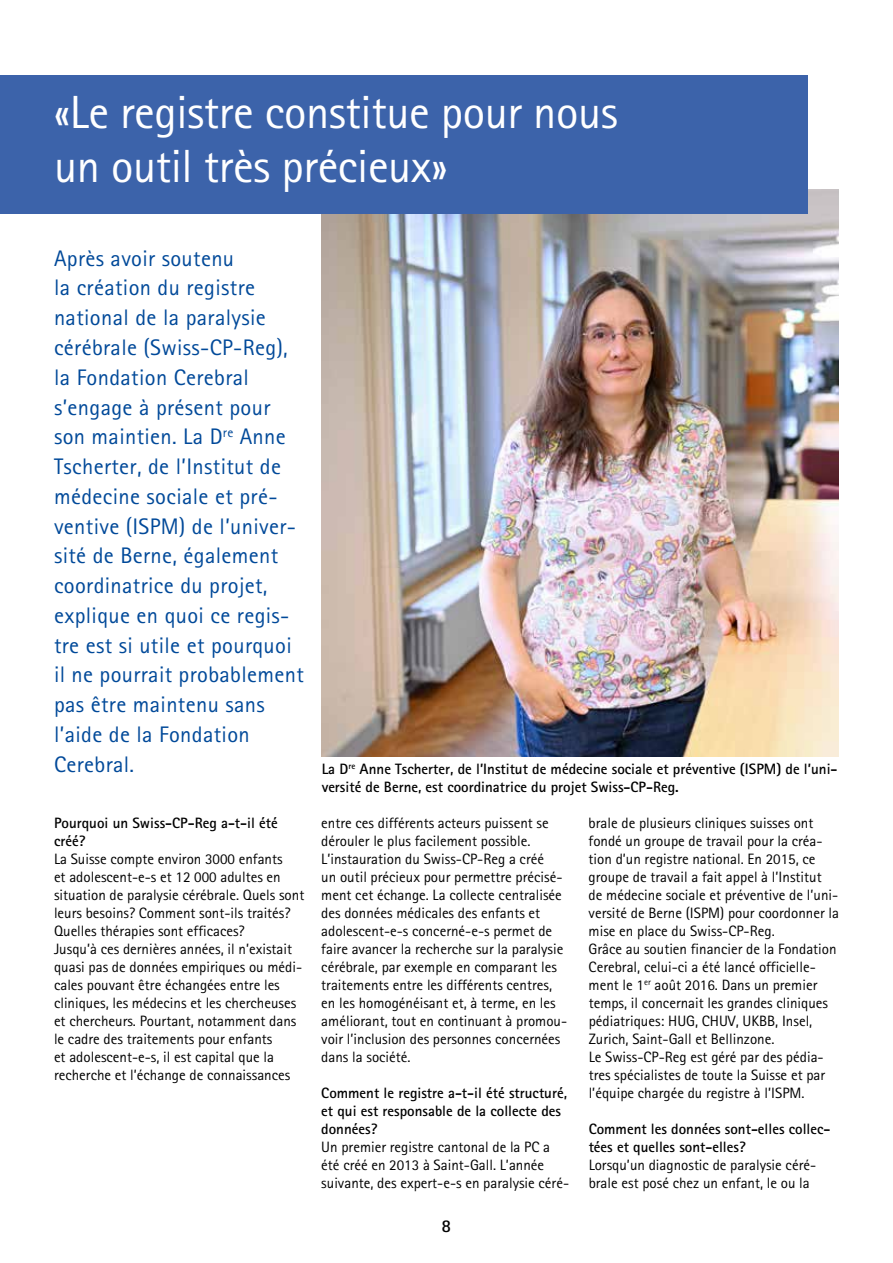
<style>
.page{position:relative;width:893px;height:1263px;background:#fff}
.page>*{position:absolute;margin:0;border:0;box-sizing:border-box;transform-origin:0 0}
.t1{font:46.5px/54px "Rotis Sans Serif";letter-spacing:-.01em;color:#fff}
.t2{font:22.5px/29.7px "Rotis Sans Serif";letter-spacing:.015em;color:#004999}
.t3{font:700 18px "Rotis Sans Serif";color:#000}
.t4{font:15px/18px "Rotis Sans Serif";color:#000}
.t5{font:700 15px/18px "Rotis Sans Serif";color:#000}
</style>
<div class="page">
<img style="left:322px;top:190px;width:517px;height:566px">
<div style="left:0;top:75px;width:808px;height:139px;background:#3c63aa"></div>
<h1 class="t1" style="left:54px;top:85px;width:565px">«Le registre constitue pour nous un outil très précieux»</h1>
<p class="t2" style="left:54px;top:243px;width:251px">Après avoir soutenu<br>la création du registre national de la paralysie cérébrale (Swiss-CP-Reg), la Fondation Cerebral s’engage à présent pour son maintien. La D<sup>re</sup> Anne<br>Tscherter, de l’Institut de médecine sociale et pré&shy;ventive (ISPM) de l’univer&shy;sité de Berne, également coordinatrice du projet, explique en quoi ce regis&shy;tre est si utile et pourquoi il ne pourrait probablement pas être maintenu sans l’aide de la Fondation<br>Cerebral.</p>
<p class="t5" style="left:54px;top:814px;width:225px">Pourquoi un Swiss-CP-Reg a-t-il été créé?</p>
<p class="t4" style="left:54px;top:850px;width:252px">La Suisse compte environ 3000 enfants<br>et adolescent-e-s et 12 000 adultes en situation de paralysie cérébrale. Quels sont leurs besoins? Comment sont-ils traités?<br>Quelles thérapies sont efficaces?<br>Jusqu’à ces dernières années, il n’existait quasi pas de données empiriques ou médi&shy;cales pouvant être échangées entre les cliniques, les médecins et les chercheuses et chercheurs. Pourtant, notamment dans le cadre des traitements pour enfants<br>et adolescent-e-s, il est capital que la recherche et l’échange de connaissances</p>
<p class="t5" style="left:322px;top:760px;width:517px">La D<sup>re</sup> Anne Tscherter, de l’Institut de médecine sociale et préventive (ISPM) de l’uni&shy;versité de Berne, est coordinatrice du projet Swiss-CP-Reg.</p>
<p class="t4" style="left:321px;top:814px;width:247px">entre ces différents acteurs puissent se dérouler le plus facilement possible.<br>L’instauration du Swiss-CP-Reg a créé<br>un outil précieux pour permettre précisé&shy;ment cet échange. La collecte centralisée des données médicales des enfants et adolescent-e-s concerné-e-s permet de faire avancer la recherche sur la paralysie cérébrale, par exemple en comparant les traitements entre les différents centres, en les homogénéisant et, à terme, en les améliorant, tout en continuant à promou&shy;voir l’inclusion des personnes concernées dans la société.</p>
<p class="t5" style="left:321px;top:1084px;width:247px">Comment le registre a-t-il été structuré, et qui est responsable de la collecte des données?</p>
<p class="t4" style="left:321px;top:1138px;width:249px">Un premier registre cantonal de la PC a été créé en 2013 à Saint-Gall. L’année suivante, des expert-e-s en paralysie céré-</p>
<p class="t3" style="left:442px;top:1214px;width:11px">8</p>
<p class="t4" style="left:589px;top:814px;width:252px">brale de plusieurs cliniques suisses ont fondé un groupe de travail pour la créa&shy;tion d’un registre national. En 2015, ce groupe de travail a fait appel à l’Institut de médecine sociale et préventive de l’uni&shy;versité de Berne (ISPM) pour coordonner la mise en place du Swiss-CP-Reg.<br>Grâce au soutien financier de la Fondation Cerebral, celui-ci a été lancé officielle&shy;ment le 1<sup>er</sup> août 2016. Dans un premier temps, il concernait les grandes cliniques pédiatriques: HUG, CHUV, UKBB, Insel, Zurich, Saint-Gall et Bellinzone.<br>Le Swiss-CP-Reg est géré par des pédia&shy;tres spécialistes de toute la Suisse et par l’équipe chargée du registre à l’ISPM.</p>
<p class="t5" style="left:589px;top:1120px;width:243px">Comment les données sont-elles collec&shy;tées et quelles sont-elles?</p>
<p class="t4" style="left:589px;top:1156px;width:229px">Lorsqu’un diagnostic de paralysie céré&shy;brale est posé chez un enfant, le ou la</p>
</div>
